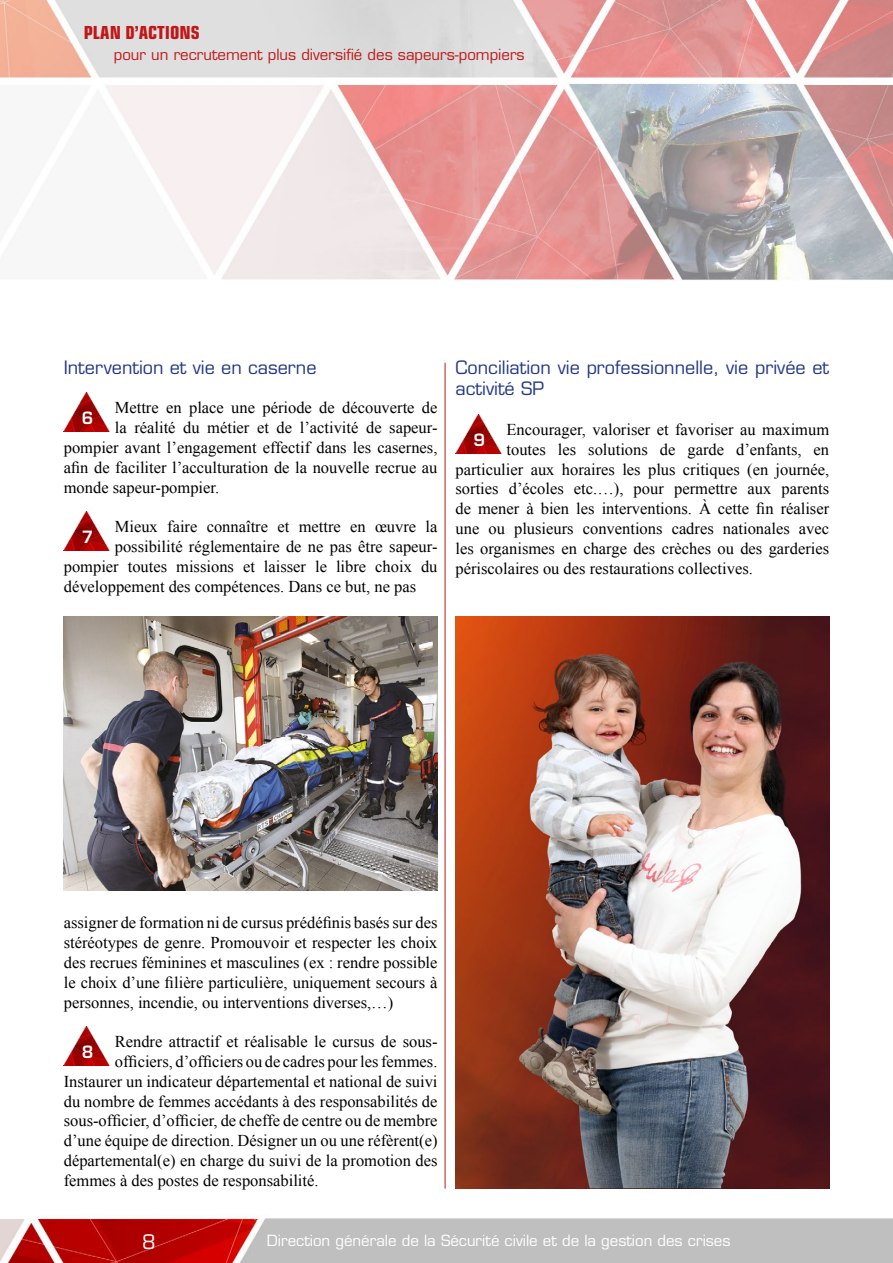
<style>
.page{position:relative;width:893px;height:1263px;background:#fff}
.page>*{position:absolute;margin:0;border:0;box-sizing:border-box;transform-origin:0 0}
.t1{font:19.5px "Eurostile";color:#fff}
.t2{font:18px/21.6px "Eurostile";color:#233986}
.t3{font:700 condensed 18px "Eurostile";color:#c11718}
.t4{font:16.5px/19.8px "Times New Roman";color:#000;text-align:justify}
.t5{font:600 16.5px "Eurostile";color:#fff}
.t6{font:15px "Eurostile";color:#fff}
.t7{font:15px "Eurostile";color:#c11718}
</style>
<div class="page">
<img style="left:0;top:0;width:893px;height:1263px">
<hr style="left:445px;top:363px;width:1px;height:825px;background:#c11718">
<img style="left:455px;top:617px;width:374px;height:571px">
<img style="left:64px;top:392px;width:46px;height:39px">
<img style="left:64px;top:512px;width:46px;height:39px">
<img style="left:64px;top:617px;width:374px;height:274px">
<img style="left:64px;top:1027px;width:46px;height:39px">
<img style="left:455px;top:414px;width:47px;height:39px">
<p class="t3" style="left:84px;top:21px;width:117px">PLAN D’ACTIONS</p>
<p class="t7" style="left:114px;top:45px;width:412px">pour un recrutement plus diversifié des sapeurs-pompiers</p>
<p class="t2" style="left:64px;top:356px;width:254px">Intervention et vie en caserne</p>
<p class="t4" style="left:115px;top:398px;width:324px">Mettre en place une période de découverte de</p>
<p class="t4" style="left:115px;top:418px;width:324px">la réalité du métier et de l’activité de sapeur-</p>
<p class="t4" style="left:64px;top:437px;width:375px">pompier avant l’engagement effectif dans les casernes,</p>
<p class="t4" style="left:64px;top:457px;width:375px">afin de faciliter l’acculturation de la nouvelle recrue au</p>
<p class="t4" style="left:64px;top:477px;width:157px">monde sapeur-pompier.</p>
<p class="t4" style="left:115px;top:517px;width:324px">Mieux faire connaître et mettre en œuvre la</p>
<p class="t4" style="left:115px;top:536px;width:324px">possibilité réglementaire de ne pas être sapeur-</p>
<p class="t4" style="left:64px;top:556px;width:375px">pompier toutes missions et laisser le libre choix du</p>
<p class="t4" style="left:64px;top:576px;width:354px">développement des compétences. Dans ce but, ne pas</p>
<p class="t5" style="left:82px;top:407px;width:13px">6</p>
<p class="t5" style="left:82px;top:527px;width:13px">7</p>
<p class="t2" style="left:455px;top:356px;width:375px">Conciliation vie professionnelle, vie privée et activité SP</p>
<p class="t4" style="left:506px;top:419px;width:324px">Encourager, valoriser et favoriser au maximum</p>
<p class="t4" style="left:506px;top:439px;width:324px">toutes les solutions de garde d’enfants, en</p>
<p class="t4" style="left:455px;top:459px;width:375px">particulier aux horaires les plus critiques (en journée,</p>
<p class="t4" style="left:455px;top:479px;width:375px">sorties d’écoles etc.…), pour permettre aux parents</p>
<p class="t4" style="left:455px;top:499px;width:375px">de mener à bien les interventions. À cette fin réaliser</p>
<p class="t4" style="left:455px;top:518px;width:375px">une ou plusieurs conventions cadres nationales avec</p>
<p class="t4" style="left:455px;top:538px;width:375px">les organismes en charge des crèches ou des garderies</p>
<p class="t4" style="left:455px;top:558px;width:299px">périscolaires ou des restaurations collectives.</p>
<p class="t5" style="left:473px;top:429px;width:13px">9</p>
<p class="t4" style="left:64px;top:913px;width:375px">assigner de formation ni de cursus prédéfinis basés sur des stéréotypes de genre. Promouvoir et respecter les choix des recrues féminines et masculines (ex : rendre possible le choix d’une filière particulière, uniquement secours à personnes, incendie, ou interventions diverses,…)</p>
<p class="t4" style="left:115px;top:1031px;width:324px">Rendre attractif et réalisable le cursus de sous-</p>
<p class="t4" style="left:115px;top:1051px;width:324px">officiers, d’officiers ou de cadres pour les femmes.</p>
<p class="t4" style="left:64px;top:1071px;width:375px">Instaurer un indicateur départemental et national de suivi</p>
<p class="t4" style="left:64px;top:1091px;width:375px">du nombre de femmes accédants à des responsabilités de</p>
<p class="t4" style="left:64px;top:1111px;width:375px">sous-officier, d’officier, de cheffe de centre ou de membre</p>
<p class="t4" style="left:64px;top:1130px;width:375px">d’une équipe de direction. Désigner un ou une réfèrent(e)</p>
<p class="t4" style="left:64px;top:1150px;width:375px">départemental(e) en charge du suivi de la promotion des</p>
<p class="t4" style="left:64px;top:1170px;width:256px">femmes à des postes de responsabilité.</p>
<p class="t5" style="left:82px;top:1042px;width:13px">8</p>
<p class="t1" style="left:142px;top:1229px;width:15px">8</p>
<p class="t6" style="left:267px;top:1231px;width:465px">Direction générale de la Sécurité civile et de la gestion des crises</p>
</div>
